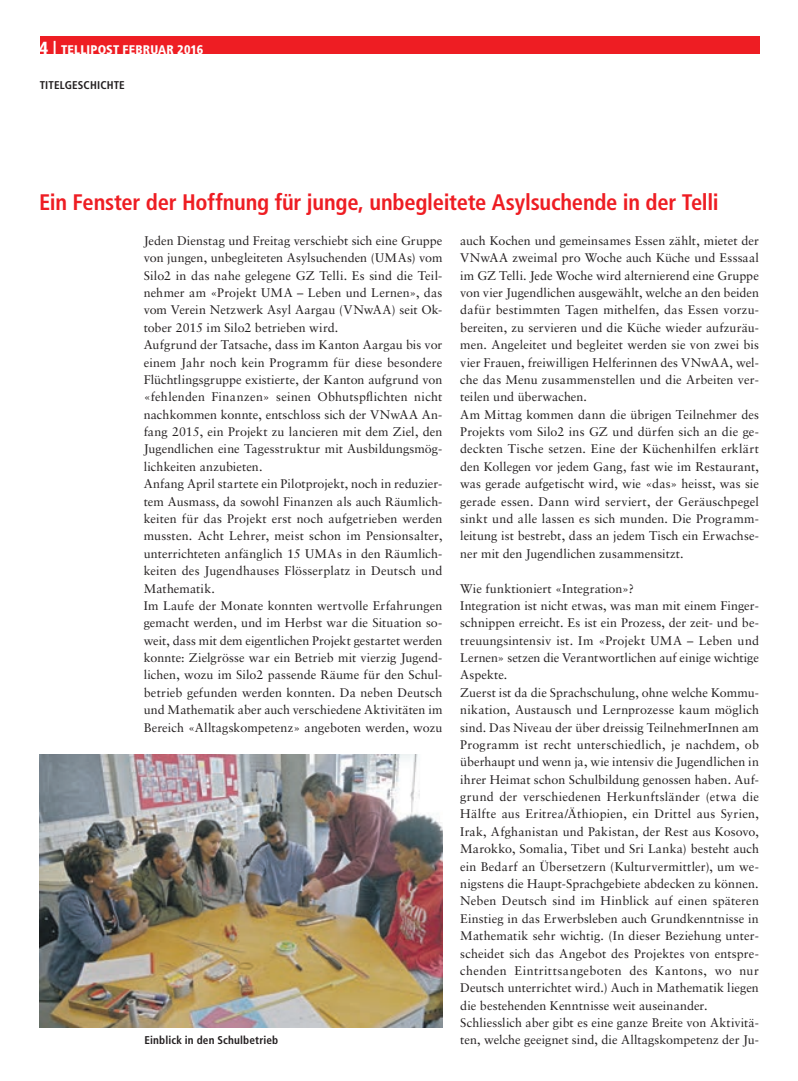
<style>
.page{position:relative;width:798px;height:1081px;background:#fff}
.page>*{position:absolute;margin:0;border:0;box-sizing:border-box;transform-origin:0 0}
.t1{font:700 condensed 22.5px "Frutiger LT Std";letter-spacing:-.01em;color:#ee1d23}
.t2{font:12.5px/17.4px "Sabon LT Std";letter-spacing:.01em;color:#231f20}
.t3{font:900 condensed 12.5px "Frutiger LT Std";letter-spacing:.015em;color:#fff}
.t4{font:700 condensed 11.25px "Frutiger LT Std";letter-spacing:.01em;color:#231f20}
.s1{font-size:17.5px}
</style>
<div class="page">
<div style="left:40px;top:36px;width:719px;height:18px;background:#ee1d23"></div>
<img style="left:39px;top:754px;width:403px;height:273px">
<p class="t3" style="left:39px;top:42px;width:166px"><span class="s1">4 |</span> TELLIPOST FEBRUAR 2016</p>
<p class="t4" style="left:40px;top:78px;width:87px">TITELGESCHICHTE</p>
<h1 class="t1" style="left:39px;top:189px;width:681px">Ein Fenster der Hoffnung für junge, unbegleitete Asylsuchende in der Telli</h1>
<p class="t2" style="left:144px;top:232px;width:300px">Jeden Dienstag und Freitag verschiebt sich eine Gruppe von jungen, unbegleiteten Asylsuchenden (UMAs) vom Silo2 in das nahe gelegene GZ Telli. Es sind die Teil&shy;nehmer am «Projekt UMA – Leben und Lernen», das vom Verein Netzwerk Asyl Aargau (VNwAA) seit Ok&shy;tober 2015 im Silo2 betrieben wird.<br>Aufgrund der Tatsache, dass im Kanton Aargau bis vor einem Jahr noch kein Programm für diese besondere Flüchtlingsgruppe existierte, der Kanton aufgrund von «fehlenden Finanzen» seinen Obhutspflichten nicht nachkommen konnte, entschloss sich der VNwAA An&shy;fang 2015, ein Projekt zu lancieren mit dem Ziel, den Jugendlichen eine Tagesstruktur mit Ausbildungsmög&shy;lichkeiten anzubieten.<br>Anfang April startete ein Pilotprojekt, noch in reduzier&shy;tem Ausmass, da sowohl Finanzen als auch Räumlich&shy;keiten für das Projekt erst noch aufgetrieben werden mussten. Acht Lehrer, meist schon im Pensionsalter, unterrichteten anfänglich 15 UMAs in den Räumlich&shy;keiten des Jugendhauses Flösserplatz in Deutsch und Mathematik.<br>Im Laufe der Monate konnten wertvolle Erfahrungen gemacht werden, und im Herbst war die Situation so&shy;weit, dass mit dem eigentlichen Projekt gestartet werden konnte: Zielgrösse war ein Betrieb mit vierzig Jugend&shy;lichen, wozu im Silo2 passende Räume für den Schul&shy;betrieb gefunden werden konnten. Da neben Deutsch und Mathematik aber auch verschiedene Aktivitäten im Bereich «Alltagskompetenz» angeboten werden, wozu</p>
<p class="t2" style="left:460px;top:232px;width:300px">auch Kochen und gemeinsames Essen zählt, mietet der VNwAA zweimal pro Woche auch Küche und Esssaal im GZ Telli. Jede Woche wird alternierend eine Gruppe von vier Jugendlichen ausgewählt, welche an den beiden dafür bestimmten Tagen mithelfen, das Essen vorzu&shy;bereiten, zu servieren und die Küche wieder aufzuräu&shy;men. Angeleitet und begleitet werden sie von zwei bis vier Frauen, freiwilligen Helferinnen des VNwAA, wel&shy;che das Menu zusammenstellen und die Arbeiten ver&shy;teilen und überwachen.<br>Am Mittag kommen dann die übrigen Teilnehmer des Projekts vom Silo2 ins GZ und dürfen sich an die ge&shy;deckten Tische setzen. Eine der Küchenhilfen erklärt den Kollegen vor jedem Gang, fast wie im Restaurant, was gerade aufgetischt wird, wie «das» heisst, was sie gerade essen. Dann wird serviert, der Geräuschpegel sinkt und alle lassen es sich munden. Die Programm&shy;leitung ist bestrebt, dass an jedem Tisch ein Erwachse&shy;ner mit den Jugendlichen zusammensitzt.</p>
<p class="t2" style="left:460px;top:579px;width:300px">Wie funktioniert «Integration»?<br>Integration ist nicht etwas, was man mit einem Finger&shy;schnippen erreicht. Es ist ein Prozess, der zeit- und be&shy;treuungsintensiv ist. Im «Projekt UMA – Leben und Lernen» setzen die Verantwortlichen auf einige wichtige Aspekte.<br>Zuerst ist da die Sprachschulung, ohne welche Kommu&shy;nikation, Austausch und Lernprozesse kaum möglich sind. Das Niveau der über dreissig TeilnehmerInnen am Programm ist recht unterschiedlich, je nachdem, ob überhaupt und wenn ja, wie intensiv die Jugendlichen in ihrer Heimat schon Schulbildung genossen haben. Auf&shy;grund der verschiedenen Herkunftsländer (etwa die Hälfte aus Eritrea/Äthiopien, ein Drittel aus Syrien, Irak, Afghanistan und Pakistan, der Rest aus Kosovo, Marokko, Somalia, Tibet und Sri Lanka) besteht auch ein Bedarf an Übersetzern (Kulturvermittler), um we&shy;nigstens die Haupt-Sprachgebiete abdecken zu können.<br>Neben Deutsch sind im Hinblick auf einen späteren Einstieg in das Erwerbsleben auch Grundkenntnisse in Mathematik sehr wichtig. (In dieser Beziehung unter&shy;scheidet sich das Angebot des Projektes von entspre&shy;chenden Eintrittsangeboten des Kantons, wo nur Deutsch unterrichtet wird.) Auch in Mathematik liegen die bestehenden Kenntnisse weit auseinander.<br>Schliesslich aber gibt es eine ganze Breite von Aktivitä-</p>
<p class="t4" style="left:144px;top:1034px;width:135px">Einblick in den Schulbetrieb</p>
<p class="t2" style="left:460px;top:1031px;width:300px">ten, welche geeignet sind, die Alltagskompetenz der Ju-</p>
</div>
